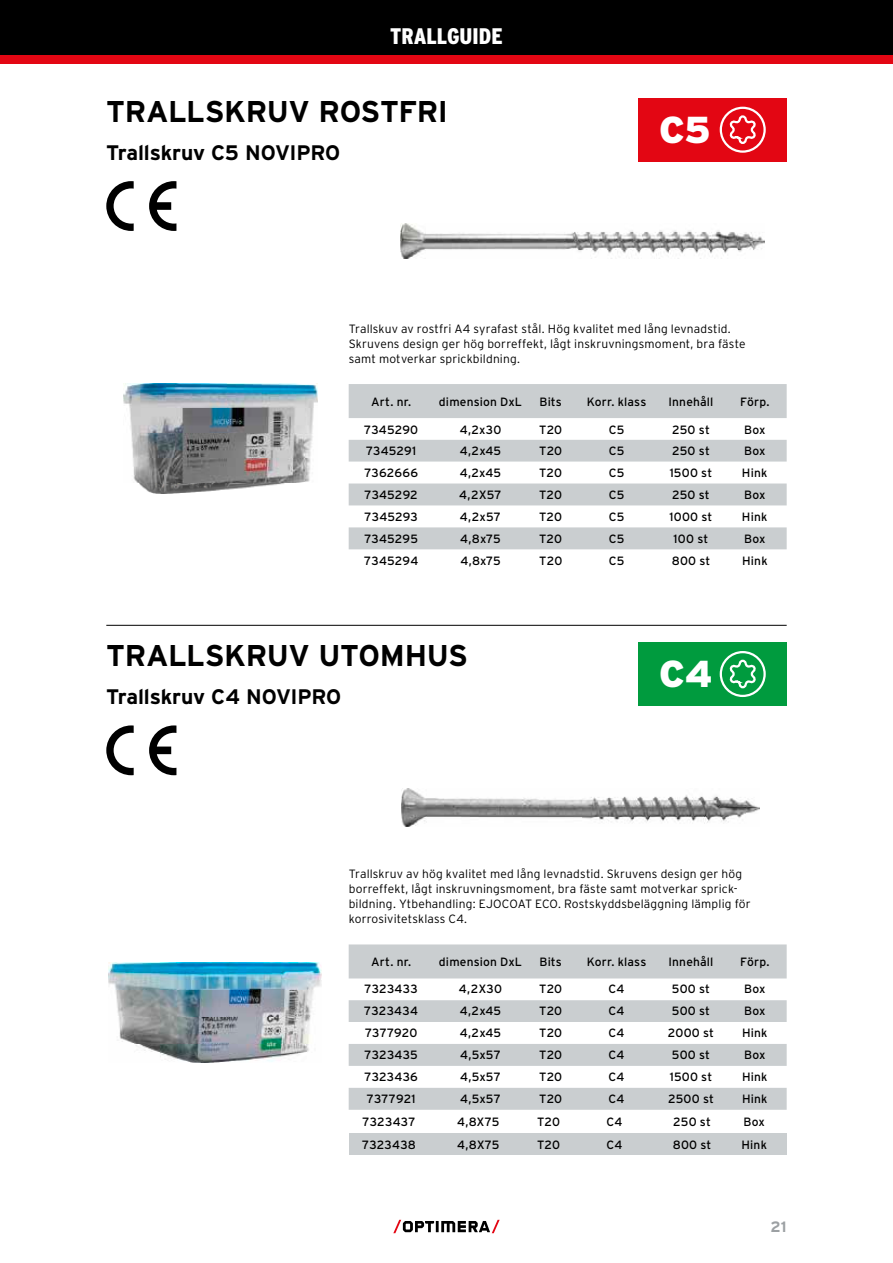
<style>
.page{position:relative;width:893px;height:1263px;background:#fff}
.page>*{position:absolute;margin:0;border:0;box-sizing:border-box;transform-origin:0 0}
.t1{font:900 37.5px "Interstate";color:#fff}
.t2{font:700 30px "Interstate";letter-spacing:-.015em;color:#000}
.t3{font:900 condensed 22.5px "Interstate";color:#fff}
.t4{font:700 21px "Interstate";letter-spacing:-.01em;color:#000}
.t5{font:700 15px "Interstate";color:#9ca0a3}
.t6{font:12px "Interstate";letter-spacing:.015em;color:#000}
.t7{font:300 12px/15px "Interstate";letter-spacing:.015em;color:#000}
</style>
<div class="page">
<div style="left:0;top:0;width:893px;height:55px;background:#000"></div>
<div style="left:0;top:55px;width:893px;height:9px;background:#e30613"></div>
<svg style="left:393px;top:1220px;width:107px;height:13px"></svg>
<img style="left:124px;top:384px;width:193px;height:110px">
<img style="left:401px;top:224px;width:364px;height:34px">
<img style="left:401px;top:789px;width:359px;height:37px">
<hr style="left:106px;top:625px;width:681px;height:1px;background:#000">
<svg style="left:106px;top:181px;width:28px;height:50px"></svg>
<svg style="left:149px;top:181px;width:27px;height:50px"></svg>
<svg style="left:106px;top:725px;width:28px;height:50px"></svg>
<svg style="left:149px;top:725px;width:27px;height:50px"></svg>
<svg style="left:349px;top:384px;width:438px;height:165px;fill:#caced0"></svg>
<div style="left:638px;top:98px;width:149px;height:64px;background:#e30613"></div>
<div style="left:638px;top:642px;width:149px;height:64px;background:#009b3e"></div>
<svg style="left:719px;top:106px;width:47px;height:47px"></svg>
<svg style="left:719px;top:651px;width:47px;height:46px"></svg>
<div style="left:349px;top:1134px;width:438px;height:21px;background:#caced0"></div>
<img style="left:108px;top:962px;width:213px;height:100px">
<svg style="left:349px;top:944px;width:438px;height:166px;fill:#caced0"></svg>
<h3 class="t3" style="left:390px;top:22px;width:114px">TRALLGUIDE</h3>
<h2 class="t2" style="left:106px;top:93px;width:343px">TRALLSKRUV ROSTFRI</h2>
<h3 class="t4" style="left:106px;top:140px;width:236px">Trallskruv C5 NOVIPRO</h3>
<h1 class="t1" style="left:659px;top:107px;width:53px">C5</h1>
<p class="t7" style="left:349px;top:321px;width:398px">Trallskuv av rostfri A4 syrafast stål. Hög kvalitet med lång levnadstid.<br>Skruvens design ger hög borreffekt, lågt inskruvningsmoment, bra fäste samt motverkar sprickbildning.</p>
<p class="t6" style="left:371px;top:394px;width:42px">Art. nr.</p>
<p class="t6" style="left:439px;top:394px;width:85px">dimension DxL</p>
<p class="t6" style="left:539px;top:394px;width:24px">Bits</p>
<p class="t6" style="left:587px;top:394px;width:61px">Korr. klass</p>
<p class="t6" style="left:668px;top:394px;width:46px">Innehåll</p>
<p class="t6" style="left:740px;top:394px;width:31px">Förp.</p>
<p class="t6" style="left:364px;top:422px;width:56px">7345290</p>
<p class="t6" style="left:460px;top:422px;width:43px">4,2x30</p>
<p class="t6" style="left:539px;top:422px;width:25px">T20</p>
<p class="t6" style="left:609px;top:422px;width:17px">C5</p>
<p class="t6" style="left:672px;top:422px;width:39px">250 st</p>
<p class="t6" style="left:744px;top:422px;width:23px">Box</p>
<p class="t6" style="left:366px;top:444px;width:52px">7345291</p>
<p class="t6" style="left:460px;top:444px;width:43px">4,2x45</p>
<p class="t6" style="left:539px;top:444px;width:25px">T20</p>
<p class="t6" style="left:609px;top:444px;width:17px">C5</p>
<p class="t6" style="left:672px;top:444px;width:39px">250 st</p>
<p class="t6" style="left:744px;top:444px;width:23px">Box</p>
<p class="t6" style="left:364px;top:466px;width:55px">7362666</p>
<p class="t6" style="left:460px;top:466px;width:43px">4,2x45</p>
<p class="t6" style="left:539px;top:466px;width:25px">T20</p>
<p class="t6" style="left:609px;top:466px;width:17px">C5</p>
<p class="t6" style="left:670px;top:466px;width:44px">1500 st</p>
<p class="t6" style="left:742px;top:466px;width:27px">Hink</p>
<p class="t6" style="left:364px;top:488px;width:55px">7345292</p>
<p class="t6" style="left:459px;top:488px;width:44px">4,2X57</p>
<p class="t6" style="left:539px;top:488px;width:25px">T20</p>
<p class="t6" style="left:609px;top:488px;width:17px">C5</p>
<p class="t6" style="left:672px;top:488px;width:39px">250 st</p>
<p class="t6" style="left:744px;top:488px;width:23px">Box</p>
<p class="t6" style="left:365px;top:510px;width:55px">7345293</p>
<p class="t6" style="left:460px;top:510px;width:43px">4,2x57</p>
<p class="t6" style="left:539px;top:510px;width:25px">T20</p>
<p class="t6" style="left:609px;top:510px;width:17px">C5</p>
<p class="t6" style="left:669px;top:510px;width:45px">1000 st</p>
<p class="t6" style="left:742px;top:510px;width:27px">Hink</p>
<p class="t6" style="left:364px;top:532px;width:55px">7345295</p>
<p class="t6" style="left:460px;top:532px;width:42px">4,8x75</p>
<p class="t6" style="left:539px;top:532px;width:25px">T20</p>
<p class="t6" style="left:609px;top:532px;width:17px">C5</p>
<p class="t6" style="left:674px;top:532px;width:36px">100 st</p>
<p class="t6" style="left:744px;top:532px;width:23px">Box</p>
<p class="t6" style="left:364px;top:553px;width:56px">7345294</p>
<p class="t6" style="left:460px;top:553px;width:42px">4,8x75</p>
<p class="t6" style="left:539px;top:553px;width:25px">T20</p>
<p class="t6" style="left:609px;top:553px;width:17px">C5</p>
<p class="t6" style="left:672px;top:553px;width:40px">800 st</p>
<p class="t6" style="left:742px;top:553px;width:27px">Hink</p>
<h2 class="t2" style="left:106px;top:637px;width:363px">TRALLSKRUV UTOMHUS</h2>
<h3 class="t4" style="left:106px;top:684px;width:237px">Trallskruv C4 NOVIPRO</h3>
<h1 class="t1" style="left:659px;top:651px;width:55px">C4</h1>
<p class="t7" style="left:349px;top:866px;width:404px">Trallskruv av hög kvalitet med lång levnadstid. Skruvens design ger hög borreffekt, lågt inskruvningsmoment, bra fäste samt motverkar sprick&shy;bildning. Ytbehandling: EJOCOAT ECO. Rostskyddsbeläggning lämplig för korrosivitetsklass C4.</p>
<p class="t6" style="left:371px;top:955px;width:42px">Art. nr.</p>
<p class="t6" style="left:439px;top:955px;width:85px">dimension DxL</p>
<p class="t6" style="left:539px;top:955px;width:24px">Bits</p>
<p class="t6" style="left:587px;top:955px;width:61px">Korr. klass</p>
<p class="t6" style="left:668px;top:955px;width:46px">Innehåll</p>
<p class="t6" style="left:740px;top:955px;width:31px">Förp.</p>
<p class="t6" style="left:365px;top:982px;width:55px">7323433</p>
<p class="t6" style="left:459px;top:982px;width:45px">4,2X30</p>
<p class="t6" style="left:539px;top:982px;width:25px">T20</p>
<p class="t6" style="left:608px;top:982px;width:18px">C4</p>
<p class="t6" style="left:672px;top:982px;width:40px">500 st</p>
<p class="t6" style="left:744px;top:982px;width:23px">Box</p>
<p class="t6" style="left:364px;top:1003px;width:55px">7323434</p>
<p class="t6" style="left:460px;top:1003px;width:43px">4,2x45</p>
<p class="t6" style="left:539px;top:1003px;width:25px">T20</p>
<p class="t6" style="left:609px;top:1003px;width:18px">C4</p>
<p class="t6" style="left:672px;top:1003px;width:40px">500 st</p>
<p class="t6" style="left:744px;top:1003px;width:23px">Box</p>
<p class="t6" style="left:365px;top:1025px;width:54px">7377920</p>
<p class="t6" style="left:460px;top:1025px;width:43px">4,2x45</p>
<p class="t6" style="left:539px;top:1025px;width:25px">T20</p>
<p class="t6" style="left:609px;top:1025px;width:18px">C4</p>
<p class="t6" style="left:668px;top:1025px;width:48px">2000 st</p>
<p class="t6" style="left:742px;top:1025px;width:27px">Hink</p>
<p class="t6" style="left:365px;top:1047px;width:55px">7323435</p>
<p class="t6" style="left:460px;top:1047px;width:42px">4,5x57</p>
<p class="t6" style="left:539px;top:1047px;width:25px">T20</p>
<p class="t6" style="left:609px;top:1047px;width:18px">C4</p>
<p class="t6" style="left:672px;top:1047px;width:40px">500 st</p>
<p class="t6" style="left:744px;top:1047px;width:23px">Box</p>
<p class="t6" style="left:364px;top:1069px;width:55px">7323436</p>
<p class="t6" style="left:460px;top:1069px;width:42px">4,5x57</p>
<p class="t6" style="left:539px;top:1069px;width:25px">T20</p>
<p class="t6" style="left:609px;top:1069px;width:18px">C4</p>
<p class="t6" style="left:670px;top:1069px;width:44px">1500 st</p>
<p class="t6" style="left:742px;top:1069px;width:27px">Hink</p>
<p class="t6" style="left:367px;top:1091px;width:50px">7377921</p>
<p class="t6" style="left:460px;top:1091px;width:42px">4,5x57</p>
<p class="t6" style="left:539px;top:1091px;width:25px">T20</p>
<p class="t6" style="left:609px;top:1091px;width:18px">C4</p>
<p class="t6" style="left:668px;top:1091px;width:47px">2500 st</p>
<p class="t6" style="left:742px;top:1091px;width:27px">Hink</p>
<p class="t6" style="left:363px;top:1115px;width:54px">7323437</p>
<p class="t6" style="left:457px;top:1115px;width:44px">4,8X75</p>
<p class="t6" style="left:537px;top:1115px;width:25px">T20</p>
<p class="t6" style="left:606px;top:1115px;width:18px">C4</p>
<p class="t6" style="left:673px;top:1115px;width:39px">250 st</p>
<p class="t6" style="left:744px;top:1115px;width:23px">Box</p>
<p class="t6" style="left:362px;top:1137px;width:55px">7323438</p>
<p class="t6" style="left:457px;top:1137px;width:44px">4,8X75</p>
<p class="t6" style="left:537px;top:1137px;width:25px">T20</p>
<p class="t6" style="left:606px;top:1137px;width:18px">C4</p>
<p class="t6" style="left:673px;top:1137px;width:40px">800 st</p>
<p class="t6" style="left:741px;top:1137px;width:27px">Hink</p>
<p class="t5" style="left:771px;top:1217px;width:18px">21</p>
</div>
